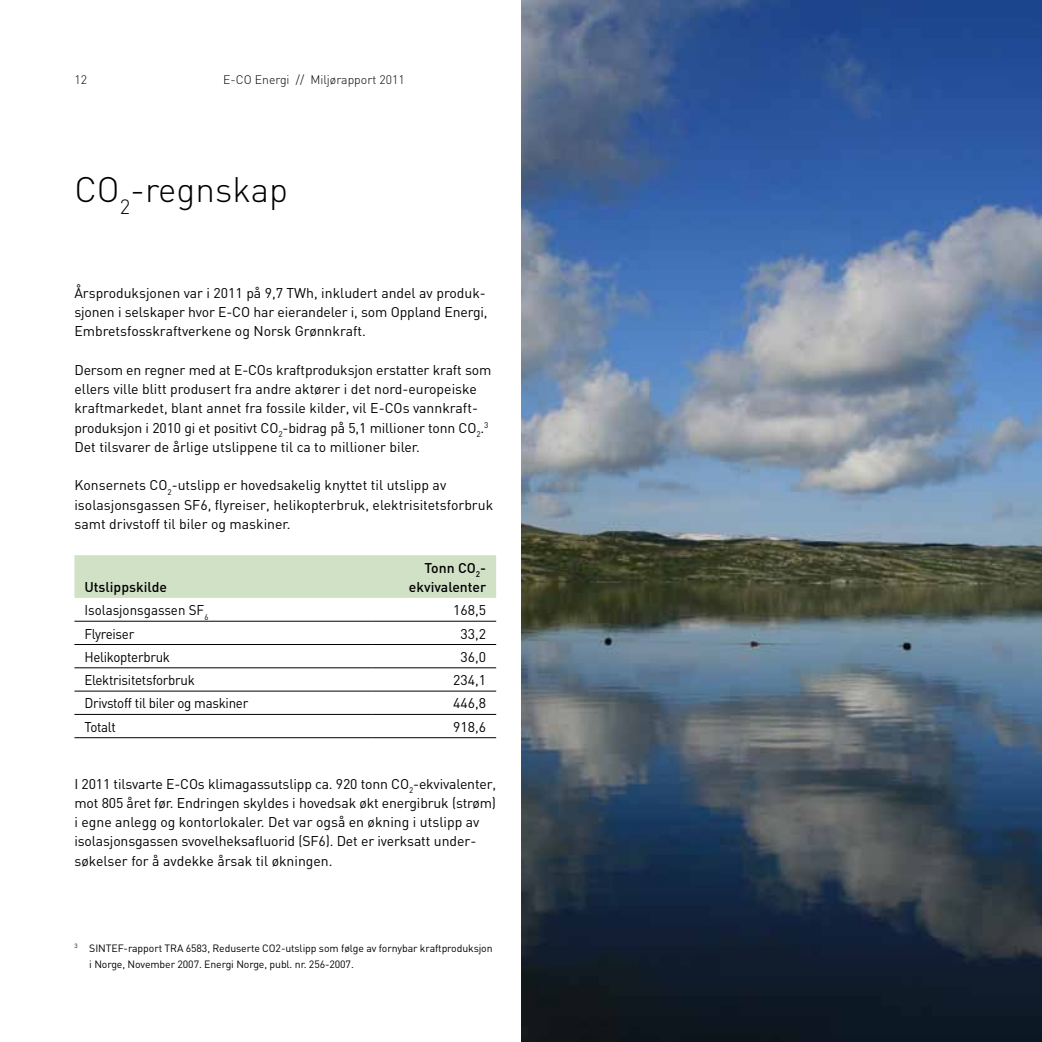
<style>
.page{position:relative;width:1042px;height:1042px;background:#fff}
.page>*{position:absolute;margin:0;border:0;box-sizing:border-box;transform-origin:0 0}
.t1{font:300 35px "DIN";color:#000}
.t2{font:14px/19.2px "DIN";letter-spacing:-.01em;color:#000}
.t3{font:14px "DIN";letter-spacing:-.01em;color:#000;scale:.95 1}
.t4{font:500 14px/19.2px "DIN";color:#000;text-align:right}
.t5{font:300 12.25px "DIN";color:#000}
.t6{font:10.5px/15.8px "DIN";letter-spacing:-.01em;color:#000}
</style>
<div class="page">
<img style="left:521px;top:0;width:521px;height:1042px">
<div style="left:74px;top:555px;width:422px;height:43px;background:#d1e1c6"></div>
<hr style="left:74px;top:621px;width:298px;height:1px;background:#000">
<hr style="left:372px;top:621px;width:124px;height:1px;background:#000">
<hr style="left:74px;top:644px;width:298px;height:1px;background:#000">
<hr style="left:372px;top:644px;width:124px;height:1px;background:#000">
<hr style="left:74px;top:667px;width:298px;height:1px;background:#000">
<hr style="left:372px;top:667px;width:124px;height:1px;background:#000">
<hr style="left:74px;top:691px;width:298px;height:1px;background:#000">
<hr style="left:372px;top:691px;width:124px;height:1px;background:#000">
<hr style="left:74px;top:714px;width:298px;height:1px;background:#000">
<hr style="left:372px;top:714px;width:124px;height:1px;background:#000">
<hr style="left:74px;top:737px;width:298px;height:1px;background:#000">
<hr style="left:372px;top:737px;width:124px;height:1px;background:#000">
<p class="t5" style="left:74px;top:72px;width:14px">12</p>
<p class="t5" style="left:223px;top:72px;width:183px">E-CO Energi // Miljørapport 2011</p>
<h1 class="t1" style="left:74px;top:168px;width:215px">CO<sub>2</sub>-regnskap</h1>
<p class="t2" style="left:74px;top:283px;width:415px">Årsproduksjonen var i 2011 på 9,7 TWh, inkludert andel av produk&shy;sjonen i selskaper hvor E-CO har eierandeler i, som Oppland Energi,<br>Embretsfosskraftverkene og Norsk Grønnkraft.</p>
<p class="t2" style="left:74px;top:360px;width:418px">Dersom en regner med at E-COs kraftproduksjon erstatter kraft som ellers ville blitt produsert fra andre aktører i det nord-europeiske kraftmarkedet, blant annet fra fossile kilder, vil E-COs vannkraft&shy;produksjon i 2010 gi et positivt CO<sub>2</sub>-bidrag på 5,1 millioner tonn CO<sub>2</sub>.<sup>3<br></sup>Det tilsvarer de årlige utslippene til ca to millioner biler.</p>
<p class="t2" style="left:74px;top:475px;width:420px">Konsernets CO<sub>2</sub>-utslipp er hovedsakelig knyttet til utslipp av isolasjonsgassen SF6, flyreiser, helikopterbruk, elektrisitetsforbruk samt drivstoff til biler og maskiner.</p>
<p class="t4" style="left:84px;top:577px;width:84px">Utslippskilde</p>
<p class="t4" style="left:409px;top:557px;width:79px">Tonn CO<sub>2</sub>- ekvivalenter</p>
<p class="t3" style="left:84px;top:601px;width:132px">Isolasjonsgassen SF<sub>6</sub></p>
<p class="t2" style="left:453px;top:600px;width:34px">168,5</p>
<p class="t3" style="left:84px;top:625px;width:54px">Flyreiser</p>
<p class="t2" style="left:461px;top:623px;width:27px">33,2</p>
<p class="t3" style="left:84px;top:648px;width:92px">Helikopterbruk</p>
<p class="t2" style="left:461px;top:647px;width:27px">36,0</p>
<p class="t3" style="left:84px;top:671px;width:118px">Elektrisitetsforbruk</p>
<p class="t2" style="left:453px;top:670px;width:34px">234,1</p>
<p class="t3" style="left:84px;top:694px;width:174px">Drivstoff til biler og maskiner</p>
<p class="t2" style="left:453px;top:693px;width:34px">446,8</p>
<p class="t3" style="left:84px;top:718px;width:35px">Totalt</p>
<p class="t2" style="left:453px;top:717px;width:34px">918,6</p>
<p class="t2" style="left:74px;top:774px;width:423px">I 2011 tilsvarte E-COs klimagassutslipp ca. 920 tonn CO<sub>2</sub>-ekvivalenter, mot 805 året før. Endringen skyldes i hovedsak økt energibruk (strøm) i egne anlegg og kontorlokaler. Det var også en økning i utslipp av isolasjonsgassen svovelheksafluorid (SF6). Det er iverksatt under&shy;søkelser for å avdekke årsak til økningen.</p>
<p class="t6" style="left:89px;top:940px;width:405px;text-indent:-15px"><sup>3</sup> SINTEF-rapport TRA 6583, Reduserte CO2-utslipp som følge av fornybar kraftproduksjon i Norge, November 2007. Energi Norge, publ. nr. 256-2007.</p>
</div>
